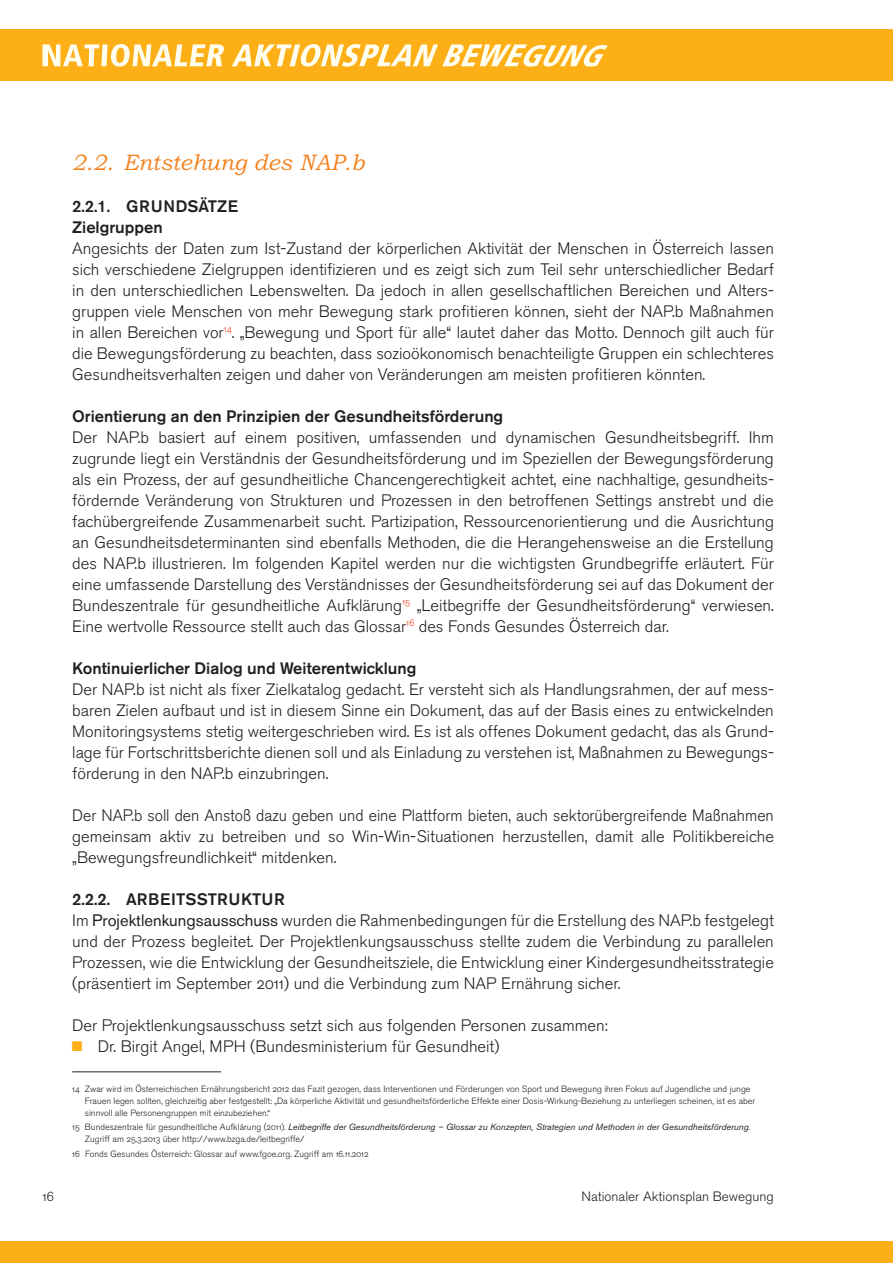
<style>
.page{position:relative;width:893px;height:1263px;background:#fff}
.page>*{position:absolute;margin:0;border:0;box-sizing:border-box;transform-origin:0 0}
.t1{font:italic 22.5px "Bookman Old Style";color:#f58220}
.t2{font:16.5px/21px "Akzidenz Grotesk BE Light Os F";color:#231f20;text-align:justify}
.t3{font:16.5px/21px "Akzidenz Grotesk BE Light Os F";color:#231f20;text-align:justify;scale:.96 1}
.t4{font:500 16.5px/21px "Akzidenz Grotesk BE";color:#231f20}
.t5{font:13.5px "Akzidenz Grotesk BE Light Os F";color:#231f20}
.t6{font:9px/12px "Akzidenz Grotesk BE Light Os F";color:#231f20}
.t7{font:italic 9px "Akzidenz Grotesk BE";color:#231f20}
.s1{font-family:"Akzidenz Grotesk BE"}
.s2{font-family:"Berthold Pi BQ";color:#fcaf17}
.s3{font-family:"Akzidenz Grotesk BE Light Os F";font-style:normal}
</style>
<div class="page">
<hr style="left:72px;top:1072px;width:149px;height:1px;background:#231f20">
<div style="left:0;top:30px;width:893px;height:51px;background:#fcaf17"></div>
<div style="left:0;top:1242px;width:893px;height:21px;background:#fcaf17"></div>
<svg style="left:42px;top:44px;width:566px;height:23px"></svg>
<h1 class="t1" style="left:72px;top:154px;width:294px">2.2. Entstehung des NAP.b</h1>
<p class="t4" style="left:72px;top:197px;width:167px">2.2.1. GRUNDSÄTZE<br>Zielgruppen</p>
<p class="t2" style="left:72px;top:240px;width:703px">Angesichts der Daten zum Ist-Zustand der körperlichen Aktivität der Menschen in Österreich lassen sich verschiedene Zielgruppen identifizieren und es zeigt sich zum Teil sehr unterschiedlicher Bedarf in den unterschiedlichen Lebenswelten. Da jedoch in allen gesellschaftlichen Bereichen und Alters&shy;gruppen viele Menschen von mehr Bewegung stark profitieren können, sieht der NAP.b Maßnahmen in allen Bereichen vor<sup>14</sup>. „Bewegung und Sport für alle“ lautet daher das Motto. Dennoch gilt auch für die Bewegungsförderung zu beachten, dass sozioökonomisch benachteiligte Gruppen ein schlechteres Gesundheitsverhalten zeigen und daher von Veränderungen am meisten profitieren könnten.</p>
<p class="t4" style="left:72px;top:407px;width:432px">Orientierung an den Prinzipien der Gesundheitsförderung</p>
<p class="t2" style="left:72px;top:429px;width:703px">Der NAP.b basiert auf einem positiven, umfassenden und dynamischen Gesundheitsbegriff. Ihm zugrunde liegt ein Verständnis der Gesundheitsförderung und im Speziellen der Bewegungsförderung als ein Prozess, der auf gesundheitliche Chancengerechtigkeit achtet, eine nachhaltige, gesundheits&shy;fördernde Veränderung von Strukturen und Prozessen in den betroffenen Settings anstrebt und die fachübergreifende Zusammenarbeit sucht. Partizipation, Ressourcenorientierung und die Ausrichtung an Gesundheitsdeterminanten sind ebenfalls Methoden, die die Herangehensweise an die Erstellung des NAP.b illustrieren. Im folgenden Kapitel werden nur die wichtigsten Grundbegriffe erläutert. Für eine umfassende Darstellung des Verständnisses der Gesundheitsförderung sei auf das Dokument der Bundeszentrale für gesundheitliche Aufklärung<sup>15</sup> „Leitbegriffe der Gesundheitsförderung“ verwiesen.<br>Eine wertvolle Ressource stellt auch das Glossar<sup>16</sup> des Fonds Gesundes Österreich dar.</p>
<p class="t4" style="left:72px;top:659px;width:346px">Kontinuierlicher Dialog und Weiterentwicklung</p>
<p class="t2" style="left:72px;top:681px;width:703px">Der NAP.b ist nicht als fixer Zielkatalog gedacht. Er versteht sich als Handlungsrahmen, der auf mess&shy;baren Zielen aufbaut und ist in diesem Sinne ein Dokument, das auf der Basis eines zu entwickelnden Monitoringsystems stetig weitergeschrieben wird. Es ist als offenes Dokument gedacht, das als Grund&shy;lage für Fortschrittsberichte dienen soll und als Einladung zu verstehen ist, Maßnahmen zu Bewegungs&shy;förderung in den NAP.b einzubringen.</p>
<p class="t3" style="left:72px;top:807px;width:732px">Der NAP.b soll den Anstoß dazu geben und eine Plattform bieten, auch sektorübergreifende Maßnahmen gemeinsam aktiv zu betreiben und so Win-Win-Situationen herzustellen, damit alle Politikbereiche „Bewegungsfreundlichkeit“ mitdenken.</p>
<p class="t4" style="left:72px;top:890px;width:214px">2.2.2. ARBEITSSTRUKTUR</p>
<p class="t2" style="left:72px;top:912px;width:703px">Im <span class="s1">Projektlenkungsausschuss</span> wurden die Rahmenbedingungen für die Erstellung des NAP.b festgelegt und der Prozess begleitet. Der Projektlenkungsausschuss stellte zudem die Verbindung zu parallelen Prozessen, wie die Entwicklung der Gesundheitsziele, die Entwicklung einer Kindergesundheitsstrategie (präsentiert im September 2011) und die Verbindung zum NAP Ernährung sicher.</p>
<p class="t2" style="left:72px;top:1017px;width:537px">Der Projektlenkungsausschuss setzt sich aus folgenden Personen zusammen:<br><span class="s2">7</span> Dr. Birgit Angel, MPH (Bundesministerium für Gesundheit)</p>
<p class="t6" style="left:85px;top:1084px;width:672px;text-indent:-13px">14 Zwar wird im Österreichischen Ernährungsbericht 2012 das Fazit gezogen, dass Interventionen und Förderungen von Sport und Bewegung ihren Fokus auf Jugendliche und junge<br>Frauen legen sollten, gleichzeitig aber festgestellt: „Da körperliche Aktivität und gesundheitsförderliche Effekte einer Dosis-Wirkung-Beziehung zu unterliegen scheinen, ist es aber sinnvoll alle Personengruppen mit einzubeziehen.“</p>
<p class="t7" style="left:72px;top:1124px;width:679px"><span class="s3">15 Bundeszentrale für gesundheitliche Aufklärung (2011).</span> Leitbegriffe der Gesundheitsförderung – Glossar zu Konzepten, Strategien und Methoden in der Gesundheitsförderung<span class="s3">.</span></p>
<p class="t6" style="left:72px;top:1133px;width:298px;line-height:14.1px;text-indent:13px">Zugriff am 25.3.2013 über http://www.bzga.de/leitbegriffe/<br>16 Fonds Gesundes Österreich: Glossar auf www.fgoe.org. Zugriff am 16.11.2012</p>
<p class="t5" style="left:42px;top:1191px;width:13px">16</p>
<p class="t5" style="left:581px;top:1191px;width:194px">Nationaler Aktionsplan Bewegung</p>
</div>
